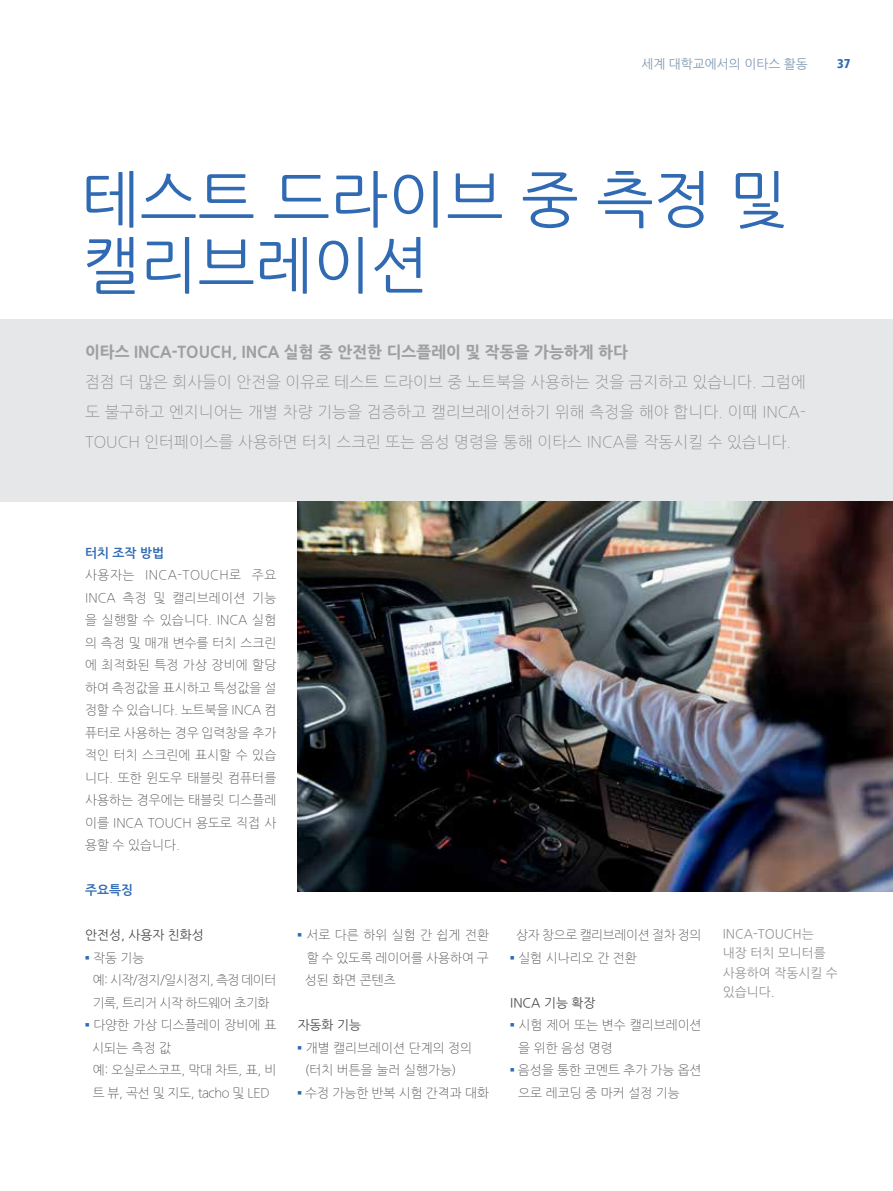
<style>
.page{position:relative;width:893px;height:1191px;background:#fff}
.page>*{position:absolute;margin:0;border:0;box-sizing:border-box;transform-origin:0 0}
.t1{font:61.5px/66px "Nanum Gothic OTF";color:#2f6ab3}
.t2{font:15.75px/30px "Nanum Gothic OTF Light";letter-spacing:.005em;color:#898b8e;text-align:justify}
.t3{font:700 15.75px "Nanum Gothic OTF Extra";letter-spacing:.005em;color:#9d9fa2}
.t4{font:12.75px/22.5px "Nanum Gothic OTF Light";color:#4c4c4e}
.t5{font:12.75px/22.5px "Nanum Gothic OTF Light";letter-spacing:-.025em;color:#4c4c4e}
.t6{font:12.75px/22.5px "Nanum Gothic OTF Light";letter-spacing:-.04em;color:#4c4c4e}
.t7{font:12.75px/19.5px "Nanum Gothic OTF";color:#939598}
.t8{font:12.75px "Nanum Gothic OTF";color:#4c4c4e}
.t9{font:12.75px "Nanum Gothic OTF Light";letter-spacing:-.03em;color:#4c4c4e}
.t10{font:12.75px "Nanum Gothic OTF";color:#829bb3}
.t11{font:12.75px "Nanum Gothic OTF Bold";color:#2f6ab3}
.t12{font:900 condensed 12.75px "Frutiger LT";color:#2f6ab3}
</style>
<div class="page">
<div style="left:0;top:319px;width:893px;height:183px;background:#e6e7e8"></div>
<img style="left:298px;top:502px;width:595px;height:389px">
<p class="t10" style="left:641px;top:56px;width:168px">세계 대학교에서의 이타스 활동</p>
<p class="t12" style="left:844px;top:55px;width:8px">9</p>
<p class="t12" style="left:837px;top:55px;width:15px">37</p>
<h1 class="t1" style="left:82px;top:165px;width:706px">테스트 드라이브 중 측정 및 캘리브레이션</h1>
<p class="t3" style="left:85px;top:343px;width:544px">이타스 INCA-TOUCH, INCA 실험 중 안전한 디스플레이 및 작동을 가능하게 하다</p>
<p class="t2" style="left:85px;top:367px;width:722px">점점 더 많은 회사들이 안전을 이유로 테스트 드라이브 중 노트북을 사용하는 것을 금지하고 있습니다. 그럼에 도 불구하고 엔지니어는 개별 차량 기능을 검증하고 캘리브레이션하기 위해 측정을 해야 합니다. 이때 INCA-TOUCH 인터페이스를 사용하면 터치 스크린 또는 음성 명령을 통해 이타스 INCA를 작동시킬 수 있습니다.</p>
<p class="t11" style="left:85px;top:546px;width:81px">터치 조작 방법</p>
<p class="t4" style="left:85px;top:564px;width:193px;text-align:justify">사용자는 INCA-TOUCH로 주요 INCA 측정 및 캘리브레이션 기능 을 실행할 수 있습니다. INCA 실험 의 측정 및 매개 변수를 터치 스크린 에 최적화된 특정 가상 장비에 할당 하여 측정값을 표시하고 특성값을 설 정할 수 있습니다. 노트북을 INCA 컴 퓨터로 사용하는 경우 입력창을 추가 적인 터치 스크린에 표시할 수 있습 니다. 또한 윈도우 태블릿 컴퓨터를 사용하는 경우에는 태블릿 디스플레 이를 INCA TOUCH 용도로 직접 사 용할 수 있습니다.</p>
<p class="t11" style="left:85px;top:883px;width:49px">주요특징</p>
<p class="t8" style="left:85px;top:927px;width:120px">안전성, 사용자 친화성</p>
<p class="t6" style="left:93px;top:946px;width:185px;text-indent:-8px"><sup>■</sup> 작동 기능<br>예: 시작/정지/일시정지, 측정 데이터 기록, 트리거 시작 하드웨어 초기화</p>
<p class="t5" style="left:92px;top:1014px;width:186px;text-indent:-7px"><sup>■</sup> 다양한 가상 디스플레이 장비에 표 시되는 측정 값<br>예: 오실로스코프, 막대 차트, 표, 비 트 뷰, 곡선 및 지도, tacho 및 LED</p>
<p class="t4" style="left:305px;top:924px;width:186px;text-align:justify;text-indent:-7px"><sup>■</sup> 서로 다른 하위 실험 간 쉽게 전환 할 수 있도록 레이어를 사용하여 구 성된 화면 콘텐츠</p>
<p class="t8" style="left:298px;top:1017px;width:65px">자동화 기능</p>
<p class="t4" style="left:305px;top:1036px;width:169px;text-indent:-7px"><sup>■</sup> 개별 캘리브레이션 단계의 정의 (터치 버튼을 눌러 실행가능)</p>
<p class="t4" style="left:298px;top:1081px;width:193px"><sup>■</sup> 수정 가능한 반복 시험 간격과 대화</p>
<p class="t9" style="left:516px;top:929px;width:187px">상자 창으로 캘리브레이션 절차 정의</p>
<p class="t4" style="left:510px;top:946px;width:128px"><sup>■</sup> 실험 시나리오 간 전환</p>
<p class="t8" style="left:510px;top:995px;width:87px">INCA 기능 확장</p>
<p class="t4" style="left:518px;top:1014px;width:185px;text-indent:-8px"><sup>■</sup> 시험 제어 또는 변수 캘리브레이션 을 위한 음성 명령</p>
<p class="t4" style="left:518px;top:1059px;width:185px;text-indent:-8px"><sup>■</sup> 음성을 통한 코멘트 추가 가능 옵션 으로 레코딩 중 마커 설정 기능</p>
<p class="t7" style="left:723px;top:923px;width:117px">INCA-TOUCH는 내장 터치 모니터를 사용하여 작동시킬 수 있습니다.</p>
</div>
